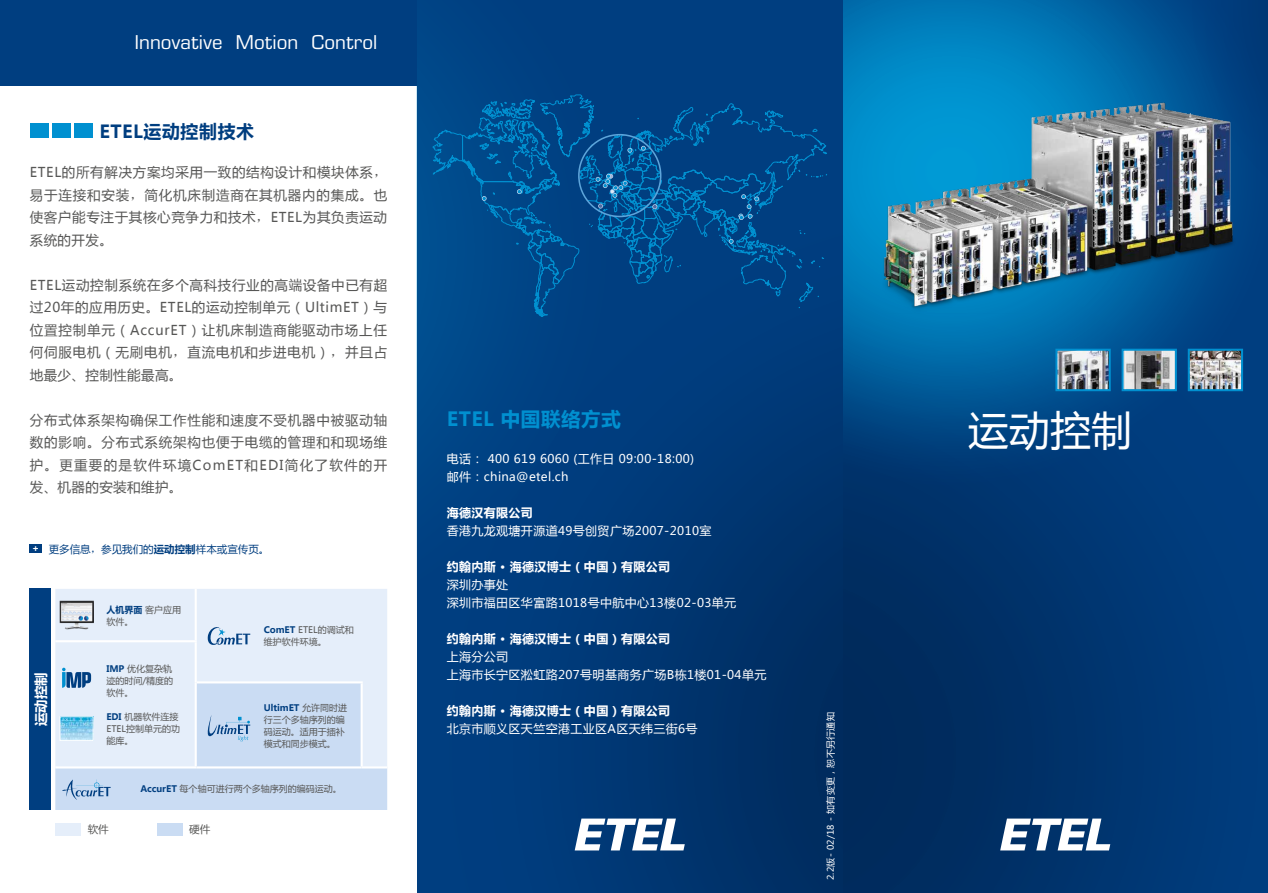
<style>
.page{position:relative;width:1268px;height:893px;background:#fff}
.page>*{position:absolute;margin:0;border:0;box-sizing:border-box;transform-origin:0 0}
.t1{font:40.5px "Microsoft Ya Hei";color:#fff}
.t2{font:700 19.5px "Microsoft Ya Hei";letter-spacing:.03em;color:#0090d0}
.t3{font:condensed 19.2px "Eurostile LT Pro";color:#fff;scale:1.2 1}
.t4{font:700 18px "Microsoft Ya Hei";letter-spacing:.03em;color:#003e80}
.t5{font:13.5px/22.5px "Microsoft Ya Hei";letter-spacing:.06em;color:#575756;text-align:justify}
.t6{font:700 13.5px "Microsoft Ya Hei";color:#fff}
.t7{font:12px/18px "Microsoft Ya Hei";letter-spacing:.03em;color:#fff}
.t8{font:700 12px "Microsoft Ya Hei";letter-spacing:.03em;color:#fff}
.t9{font:10.5px "Microsoft Ya Hei";color:#003e80}
.t10{font:10.5px "Microsoft Ya Hei";color:#575756}
.t11{font:9px/12px "Microsoft Ya Hei";color:#575756}
.t12{font:9px "Microsoft Ya Hei";letter-spacing:.03em;color:#fff}
.s1{font-family:"Sim Sun"}
.s2{font-weight:700}
.s3{font-weight:700;color:#003e80}
</style>
<div class="page">
<div style="left:842px;top:204px;width:425px;height:689px;background:linear-gradient(to right,#00295a,#003e7f)"></div>
<svg style="left:842px;top:0;width:425px;height:494px;background:#005c9b"></svg>
<div style="left:1187px;top:0;width:80px;height:250px;background:linear-gradient(to right,#004a8b,#003b7b)"></div>
<div style="left:417px;top:0;width:425px;height:893px;background:#003e80"></div>
<svg style="left:574px;top:402px;width:268px;height:491px"></svg>
<div style="left:821px;top:0;width:21px;height:494px;background:linear-gradient(to bottom,#004185,#003672)"></div>
<div style="left:417px;top:0;width:234px;height:703px;background:linear-gradient(to right,#004587,#003979)"></div>
<div style="left:0;top:0;width:417px;height:85px;background:#003e80"></div>
<svg style="left:574px;top:819px;width:110px;height:31px"></svg>
<svg style="left:999px;top:819px;width:110px;height:31px"></svg>
<svg style="left:430px;top:94px;width:397px;height:224px"></svg>
<div style="left:578px;top:134px;width:83px;height:83px;border:2px solid #5da4da;border-radius:50%"></div>
<img style="left:879px;top:101px;width:358px;height:212px">
<img style="left:1186px;top:348px;width:57px;height:44px">
<svg style="left:1120px;top:348px;width:57px;height:44px;background:#76909e"></svg>
<svg style="left:1054px;top:348px;width:57px;height:44px;background:#7b97a9"></svg>
<div style="left:30px;top:124px;width:19px;height:14px;background:#0090d0"></div>
<div style="left:52px;top:124px;width:19px;height:14px;background:#0090d0"></div>
<div style="left:74px;top:124px;width:19px;height:14px;background:#0090d0"></div>
<div style="left:30px;top:544px;width:12px;height:9px;background:#003e80"></div>
<div style="left:55px;top:823px;width:26px;height:12px;background:#e5eefa"></div>
<div style="left:157px;top:823px;width:26px;height:12px;background:#cadcf3"></div>
<svg style="left:30px;top:589px;width:357px;height:221px;background:#cbdbee"></svg>
<h3 class="t3" style="left:134px;top:31px;width:204px">Innovative Motion Control</h3>
<h3 class="t4" style="left:99px;top:119px;width:156px">ETEL运动控制技术</h3>
<p class="t5" style="left:30px;top:161px;width:359px">ETEL的所有解决方案均采用一致的结构设计和模块体系<span class="s1">，</span>易于连接和安装<span class="s1">，</span>简化机床制造商在其机器内的集成。也使客户能专注于其核心竞争力和技术<span class="s1">，</span>ETEL为其负责运动系统的开发。</p>
<p class="t5" style="left:30px;top:273px;width:359px">ETEL运动控制系统在多个高科技行业的高端设备中已有超过20年的应用历史。ETEL的运动控制单元（UltimET）与位置控制单元（AccurET）让机床制造商能驱动市场上任何伺服电机（无刷电机<span class="s1">，</span>直流电机和步进电机）<span class="s1">，</span>并且占地最少、控制性能最高。</p>
<p class="t5" style="left:30px;top:408px;width:359px">分布式体系架构确保工作性能和速度不受机器中被驱动轴数的影响。分布式系统架构也便于电缆的管理和和现场维护。更重要的是软件环境ComET和EDI简化了软件的开发、机器的安装和维护。</p>
<p class="t9" style="left:33px;top:542px;width:238px"><sup>+</sup> 更多信息<span class="s1">，</span>参见我们的<span class="s2">运动控制</span>样本或宣传页。</p>
<p class="t6" style="left:32px;top:726px;width:55px;rotate:-90deg">运动控制</p>
<p class="t11" style="left:106px;top:603px;width:76px"><span class="s3">人机界面</span> 客户应用软件。</p>
<p class="t11" style="left:264px;top:624px;width:92px"><span class="s3">ComET</span> ETEL的调试和维护软件环境。</p>
<p class="t11" style="left:106px;top:662px;width:68px;text-align:justify"><span class="s3">IMP</span> 优化复杂轨迹的时间/精度的软件。</p>
<p class="t11" style="left:106px;top:710px;width:75px"><span class="s3">EDI</span> 机器软件连接<br>ETEL控制单元的功能库。</p>
<p class="t11" style="left:264px;top:701px;width:85px"><span class="s3">UltimET</span> 允许同时进行三个多轴序列的编码运动。适用于插补模式和同步模式。</p>
<p class="t11" style="left:140px;top:783px;width:203px"><span class="s3">AccurET</span> 每个轴可进行两个多轴序列的编码运动。</p>
<p class="t10" style="left:88px;top:822px;width:22px">软件</p>
<p class="t10" style="left:189px;top:822px;width:22px">硬件</p>
<h2 class="t2" style="left:446px;top:405px;width:175px">ETEL 中国联络方式</h2>
<p class="t7" style="left:446px;top:450px;width:249px">电话： 400 619 6060 (工作日 09:00-18:00)邮件：china@etel.ch</p>
<p class="t8" style="left:446px;top:505px;width:88px">海德汉有限公司</p>
<p class="t7" style="left:446px;top:522px;width:266px">香港九龙观塘开源道49号创贸广场2007-2010室</p>
<p class="t8" style="left:446px;top:559px;width:225px">约翰内斯 • 海德汉博士（中国）有限公司</p>
<p class="t7" style="left:446px;top:576px;width:291px">深圳办事处<br>深圳市福田区华富路1018号中航中心13楼02-03单元</p>
<p class="t8" style="left:446px;top:631px;width:225px">约翰内斯 • 海德汉博士（中国）有限公司</p>
<p class="t7" style="left:446px;top:648px;width:321px">上海分公司<br>上海市长宁区淞虹路207号明基商务广场B栋1楼01-04单元</p>
<p class="t8" style="left:446px;top:703px;width:225px">约翰内斯 • 海德汉博士（中国）有限公司</p>
<p class="t7" style="left:446px;top:720px;width:252px">北京市顺义区天竺空港工业区A区天纬三街6号</p>
<p class="t12" style="left:824px;top:880px;width:169px;rotate:-90deg">2.2版- 02/18 - 如有变更，恕不另行通知</p>
<h1 class="t1" style="left:967px;top:403px;width:165px">运动控制</h1>
</div>
